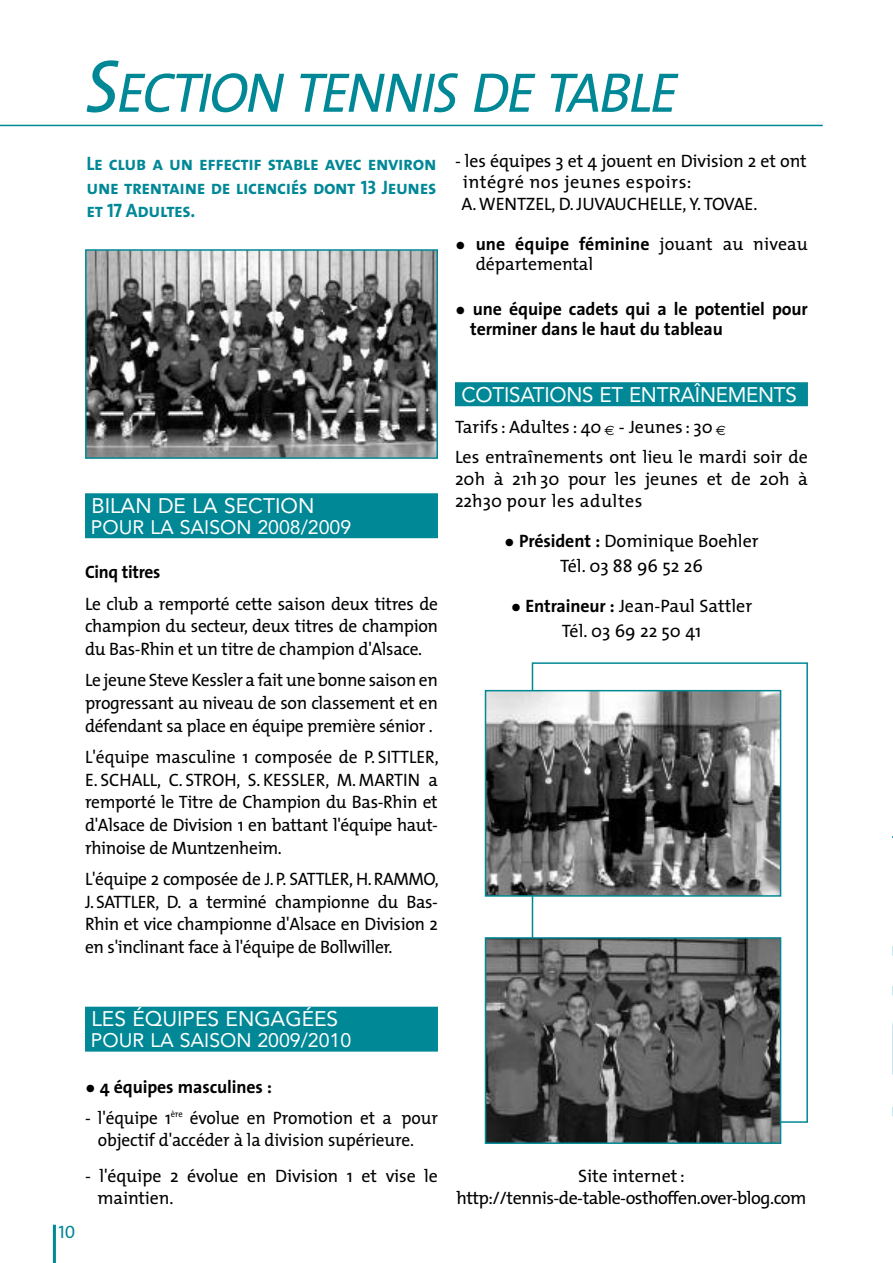
<style>
.page{position:relative;width:893px;height:1263px;background:#fff}
.page>*{position:absolute;margin:0;border:0;box-sizing:border-box;transform-origin:0 0}
.t1{font:italic 56.25px "The Mix";letter-spacing:-.04em;color:#008896}
.t2{font:21px "Avenir";color:#fff}
.t3{font:19.5px/23.4px "The Sans Bold Caps";letter-spacing:-.02em;color:#008896;text-align:justify}
.t4{font:19.5px "Avenir";color:#fff}
.t5{font:18px/22.6px "The Mix";letter-spacing:-.005em;color:#000;text-align:justify}
.t6{font:700 18px/20.4px "The Sans";letter-spacing:-.005em;color:#000}
.t7{font:18px/22.6px "The Mix";letter-spacing:-.005em;color:#000;scale:.96 1}
.t8{font:18px/21.6px "The Mix";letter-spacing:-.03em;color:#000;text-align:center}
.t9{font:18px "The Mix Caps";color:#008896}
.s1{font-size:75px}
.s2{font-size:25.5px}
.s3{font-family:"The Mix";font-weight:400}
.s4{font-family:"The Sans";font-weight:700;font-size:25.5px}
.s5{font-family:"The Sans";font-weight:700}
</style>
<div class="page">
<img style="left:88px;top:252px;width:347px;height:204px">
<div style="left:85px;top:249px;width:353px;height:210px;border:2px solid #008896"></div>
<hr style="left:53px;top:1225px;width:3px;height:38px;background:#008896">
<hr style="left:0;top:125px;width:823px;height:1px;background:#008896">
<div style="left:85px;top:493px;width:353px;height:24px;background:#008896"></div>
<div style="left:85px;top:514px;width:353px;height:24px;background:#008896"></div>
<div style="left:85px;top:1007px;width:353px;height:24px;background:#008896"></div>
<div style="left:85px;top:1027px;width:353px;height:24px;background:#008896"></div>
<div style="left:455px;top:382px;width:353px;height:24px;background:#008896"></div>
<img style="left:488px;top:940px;width:290px;height:201px">
<div style="left:485px;top:937px;width:296px;height:207px;border:2px solid #008896"></div>
<img style="left:488px;top:693px;width:290px;height:201px">
<div style="left:485px;top:690px;width:296px;height:207px;border:2px solid #008896"></div>
<h1 class="t1" style="left:85px;top:74px;width:594px"><span class="s1">S</span>ECTION TENNIS DE TABLE</h1>
<p class="t3" style="left:87px;top:154px;width:351px">Le club a un effectif stable avec environ une trentaine de licenciés dont 13 Jeunes et 17 Adultes.</p>
<p class="t5" style="left:461px;top:152px;width:347px;line-height:21.6px;text-align:left;text-indent:-7px">- les équipes 3 et 4 jouent en Division 2 et ont intégré nos jeunes espoirs:<br>A.WENTZEL, D.JUVAUCHELLE, Y. TOVAE.</p>
<p class="t6" style="left:455px;top:235px;width:354px"><span class="s2">•</span> une équipe féminine <span class="s3">jouant au niveau</span></p>
<p class="t5" style="left:476px;top:255px;width:119px">départemental</p>
<p class="t6" style="left:470px;top:300px;width:339px;text-indent:-15px"><span class="s2">•</span> une équipe cadets qui a le potentiel pour terminer dans le haut du tableau</p>
<p class="t2" style="left:91px;top:497px;width:224px">BILAN DE LA SECTION</p>
<p class="t4" style="left:91px;top:519px;width:262px">POUR LA SAISON 2008/2009</p>
<p class="t6" style="left:85px;top:564px;width:77px">Cinq titres</p>
<p class="t5" style="left:85px;top:594px;width:354px">Le club a remporté cette saison deux titres de champion du secteur, deux titres de champion du Bas-Rhin et un titre de champion d'Alsace.</p>
<p class="t5" style="left:85px;top:671px;width:354px">Le jeune Steve Kessler a fait une bonne saison en progressant au niveau de son classement et en défendant sa place en équipe première sénior .</p>
<p class="t5" style="left:85px;top:748px;width:355px">L'équipe masculine 1 composée de P. SITTLER, E. SCHALL, C. STROH, S. KESSLER, M. MARTIN a remporté le Titre de Champion du Bas-Rhin et d'Alsace de Division 1 en battant l'équipe haut&shy;rhinoise de Muntzenheim.</p>
<p class="t5" style="left:85px;top:870px;width:355px">L'équipe 2 composée de J.P. SATTLER, H.RAMMO, J.SATTLER, D. a terminé championne du Bas-Rhin et vice championne d'Alsace en Division 2 en s'inclinant face à l'équipe de Bollwiller.</p>
<p class="t2" style="left:461px;top:386px;width:337px">COTISATIONS ET ENTRAÎNEMENTS</p>
<p class="t5" style="left:455px;top:414px;width:354px;line-height:30.2px">Tarifs : Adultes : 40 <sub>€</sub> - Jeunes : 30 <sub>€<br></sub>Les entraînements ont lieu le mardi soir de</p>
<p class="t5" style="left:455px;top:470px;width:354px;line-height:21.6px">20h à 21h 30 pour les jeunes et de 20h à<br>22h30 pour les adultes</p>
<p class="t5" style="left:504px;top:530px;width:256px;line-height:24.9px;text-align:center"><span class="s4">•</span> <span class="s5">Président :</span> Dominique Boehler<br>Tél. 03 88 96 52 26</p>
<p class="t5" style="left:511px;top:595px;width:243px;line-height:24.9px;text-align:center"><span class="s4">•</span> <span class="s5">Entraineur :</span> Jean-Paul Sattler<br>Tél. 03 69 22 50 41</p>
<p class="t9" style="left:58px;top:1226px;width:18px">10</p>
<p class="t2" style="left:91px;top:1010px;width:248px">LES ÉQUIPES ENGAGÉES</p>
<p class="t4" style="left:91px;top:1032px;width:262px">POUR LA SAISON 2009/2010</p>
<p class="t6" style="left:85px;top:1079px;width:188px"><span class="s2">•</span> 4 équipes masculines :</p>
<p class="t7" style="left:98px;top:1108px;width:356px;text-indent:-13px">- l'équipe 1<sup>ère</sup> évolue en Promotion et a pour objectif d'accéder à la division supérieure.</p>
<p class="t5" style="left:98px;top:1166px;width:342px;text-indent:-12px">- l'équipe 2 évolue en Division 1 et vise le maintien.</p>
<p class="t8" style="left:457px;top:1167px;width:351px">Site internet: http://tennis-de-table-osthoffen.over-blog.com</p>
</div>
